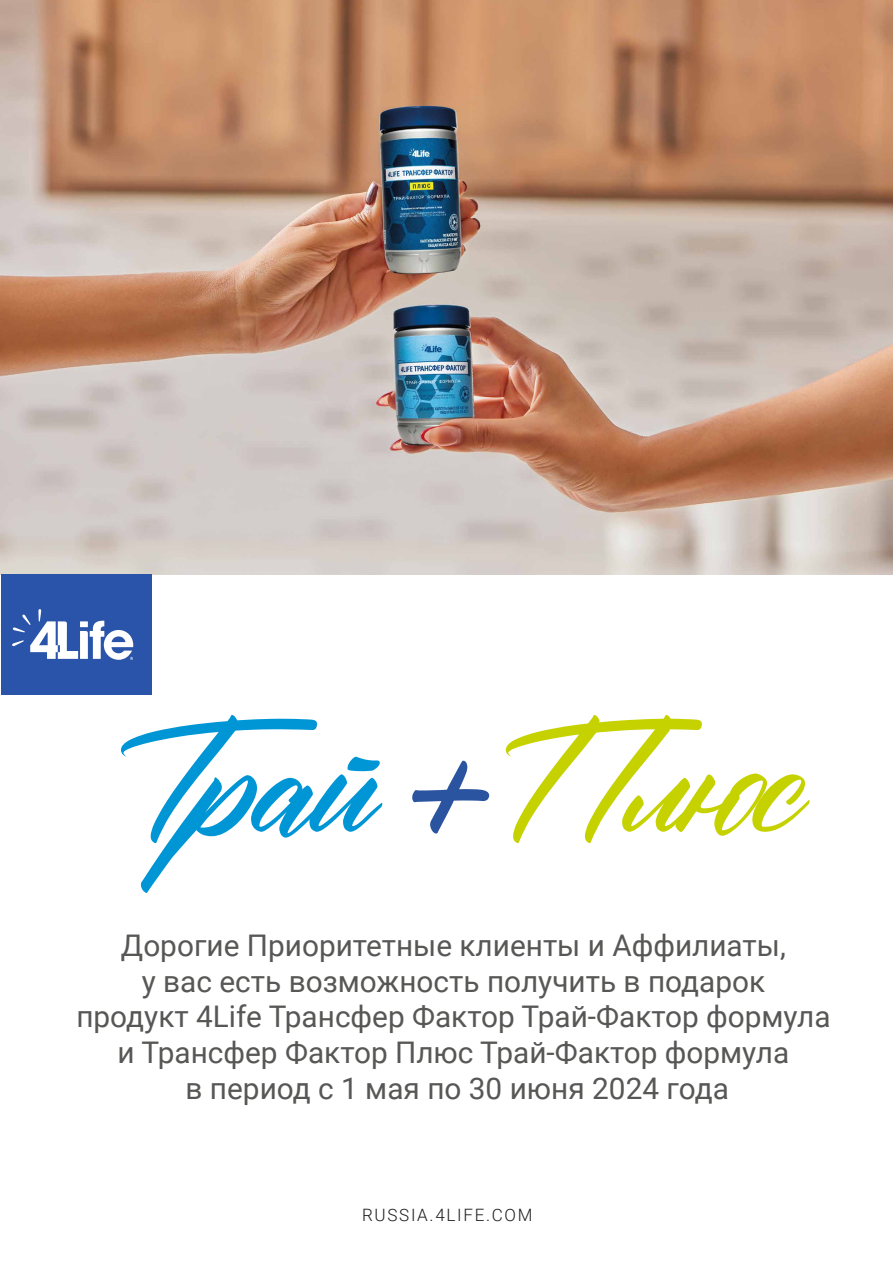
<style>
.page{position:relative;width:893px;height:1263px;background:#fff}
.page>*{position:absolute;margin:0;border:0;box-sizing:border-box;transform-origin:0 0}
.t1{font:170.25px "Ouvality";color:#0096d6}
.t2{font:29.85px/35.7px "Roboto";color:#575756;text-align:center}
.t3{font:300 17.1px "Roboto";letter-spacing:.1em;color:#1c1c1b}
.s1{font-size:212.85px;color:#2b54a0}
.s2{color:#c6d200}
</style>
<div class="page">
<img style="left:0;top:1px;width:893px;height:573px">
<div style="left:1px;top:574px;width:151px;height:121px;background:#2954a9"></div>
<svg style="left:12px;top:609px;width:121px;height:51px"></svg>
<h1 class="t1" style="left:124px;top:682px;width:678px">Трай<span class="s1">+</span><span class="s2">Плюс</span></h1>
<p class="t2" style="left:76px;top:926px;width:756px">Дорогие Приоритетные клиенты и Аффилиаты,<br>у вас есть возможность получить в подарок<br>продукт 4Life Трансфер Фактор Трай-Фактор формула и Трансфер Фактор Плюс Трай-Фактор формула<br>в период с 1 мая по 30 июня 2024 года</p>
<p class="t3" style="left:362px;top:1203px;width:172px">RUSSIA.4LIFE.COM</p>
</div>
